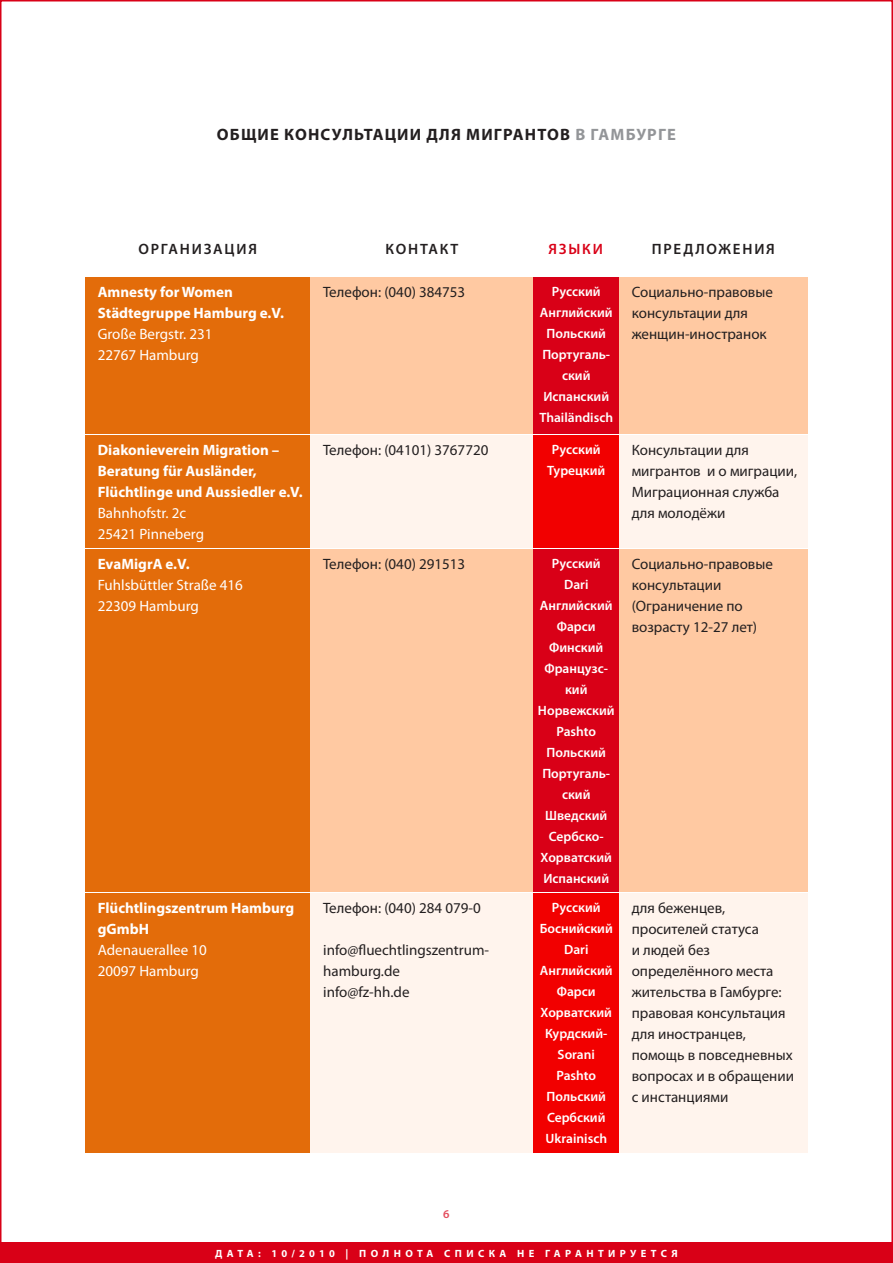
<style>
.page{position:relative;width:893px;height:1263px;background:#fff}
.page>*{position:absolute;margin:0;border:0;box-sizing:border-box;transform-origin:0 0}
.t1{font:700 16.5px "Myriad Pro";letter-spacing:.07em;color:#231f20}
.t2{font:15px/21px "Myriad Pro";color:#231f20}
.t3{font:700 15px "Myriad Pro";color:#fff}
.t4{font:15px/21px "Myriad Pro";color:#fff}
.t5{font:600 15px "Myriad Pro";letter-spacing:.12em;color:#231f20}
.t6{font:600 15px "Myriad Pro";letter-spacing:.12em;color:#d90017}
.t7{font:600 13.5px/21px "Myriad Pro";color:#fff;text-align:center}
.t8{font:600 12px "Myriad Pro";color:#e44d5d}
.t9{font:700 10.5px "Myriad Pro";letter-spacing:.42em;color:#fff}
.s1{color:#939598}
</style>
<div class="page">
<div style="left:0;top:1242px;width:893px;height:21px;background:#d90017"></div>
<div style="left:85px;top:277px;width:723px;height:157px;background:#e36c0a"></div>
<div style="left:310px;top:277px;width:224px;height:157px;background:#ffc9a2"></div>
<div style="left:619px;top:277px;width:189px;height:157px;background:#ffc9a2"></div>
<div style="left:534px;top:277px;width:85px;height:157px;background:#d90017"></div>
<div style="left:85px;top:435px;width:723px;height:112px;background:#e36c0a"></div>
<div style="left:310px;top:435px;width:224px;height:112px;background:#fff4ed"></div>
<div style="left:619px;top:435px;width:189px;height:112px;background:#fff4ed"></div>
<div style="left:534px;top:435px;width:85px;height:112px;background:#f20000"></div>
<div style="left:85px;top:893px;width:723px;height:259px;background:#e36c0a"></div>
<div style="left:310px;top:893px;width:224px;height:259px;background:#fff4ed"></div>
<div style="left:619px;top:893px;width:189px;height:259px;background:#fff4ed"></div>
<div style="left:534px;top:893px;width:85px;height:259px;background:#f20000"></div>
<div style="left:85px;top:549px;width:723px;height:342px;background:#e36c0a"></div>
<div style="left:310px;top:549px;width:224px;height:342px;background:#ffc9a2"></div>
<div style="left:619px;top:549px;width:189px;height:342px;background:#ffc9a2"></div>
<div style="left:534px;top:549px;width:85px;height:342px;background:#d90017"></div>
<p class="t1" style="left:217px;top:124px;width:461px">ОБЩИЕ КОНСУЛЬТАЦИИ ДЛЯ МИГРАНТОВ <span class="s1">В ГАМБУРГЕ</span></p>
<p class="t5" style="left:138px;top:239px;width:120px">OРГАНИЗАЦИЯ</p>
<p class="t5" style="left:386px;top:239px;width:74px">КОНТАКТ</p>
<p class="t6" style="left:548px;top:239px;width:56px">ЯЗЫКИ</p>
<p class="t5" style="left:652px;top:239px;width:125px">ПРЕДЛОЖЕНИЯ</p>
<p class="t3" style="left:98px;top:282px;width:137px">Amnesty for Women</p>
<p class="t3" style="left:98px;top:303px;width:188px">Städtegruppe Hamburg e.V.</p>
<p class="t4" style="left:98px;top:323px;width:116px">Große Bergstr. 231<br>22767 Hamburg</p>
<p class="t3" style="left:98px;top:440px;width:183px">Diakonieverein Migration –</p>
<p class="t3" style="left:98px;top:461px;width:161px">Beratung für Ausländer,</p>
<p class="t3" style="left:98px;top:482px;width:206px">Flüchtlinge und Aussiedler e.V.</p>
<p class="t4" style="left:98px;top:502px;width:108px">Bahnhofstr. 2c<br>25421 Pinneberg</p>
<p class="t3" style="left:98px;top:554px;width:93px">EvaMigrA e.V.</p>
<p class="t4" style="left:98px;top:574px;width:147px">Fuhlsbüttler Straße 416<br>22309 Hamburg</p>
<p class="t3" style="left:98px;top:898px;width:198px">Flüchtlingszentrum Hamburg</p>
<p class="t3" style="left:98px;top:919px;width:53px">gGmbH</p>
<p class="t4" style="left:98px;top:939px;width:111px">Adenauerallee 10<br>20097 Hamburg</p>
<p class="t2" style="left:323px;top:281px;width:144px">Телефон: (040) 384753</p>
<p class="t2" style="left:632px;top:281px;width:143px">Социально-правовые консультации для женщин-иностранок</p>
<p class="t7" style="left:540px;top:281px;width:74px">Русский<br>Aнглийский</p>
<p class="t7" style="left:547px;top:323px;width:61px">Польский</p>
<p class="t7" style="left:542px;top:344px;width:69px">Португаль&shy;ский</p>
<p class="t7" style="left:543px;top:386px;width:67px">Испанский</p>
<p class="t7" style="left:539px;top:407px;width:75px">Thailändisch</p>
<p class="t2" style="left:323px;top:439px;width:167px">Телефон: (04101) 3767720</p>
<p class="t2" style="left:632px;top:439px;width:167px">Консультации для мигрантов и о миграции,<br>Миграционная служба для молодёжи</p>
<p class="t7" style="left:552px;top:438px;width:50px">Русский</p>
<p class="t7" style="left:547px;top:459px;width:60px">Турецкий</p>
<p class="t2" style="left:323px;top:553px;width:144px">Телефон: (040) 291513</p>
<p class="t2" style="left:632px;top:553px;width:143px">Социально-правовые консультации (Ограничение по возрасту 12-27 лет)</p>
<p class="t7" style="left:552px;top:552px;width:50px">Русский</p>
<p class="t7" style="left:564px;top:573px;width:26px">Dari</p>
<p class="t7" style="left:540px;top:594px;width:74px">Aнглийский</p>
<p class="t7" style="left:557px;top:615px;width:40px">Фарси</p>
<p class="t7" style="left:549px;top:636px;width:56px">Финский</p>
<p class="t7" style="left:544px;top:657px;width:65px">Французс&shy;кий</p>
<p class="t7" style="left:538px;top:699px;width:78px">Норвежский<br>Pashto</p>
<p class="t7" style="left:542px;top:741px;width:69px">Польский<br>Португаль&shy;ский<br>Шведский</p>
<p class="t7" style="left:541px;top:825px;width:73px">Сербско-<br>Хорватский</p>
<p class="t7" style="left:543px;top:867px;width:67px">Испанский</p>
<p class="t2" style="left:323px;top:897px;width:159px">Телефон: (040) 284 079-0</p>
<p class="t2" style="left:323px;top:939px;width:167px">info@fluechtlingszentrum&shy;hamburg.de info@fz-hh.de</p>
<p class="t7" style="left:540px;top:896px;width:75px">Русский<br>Боснийский<br>Dari<br>Aнглийский<br>Фарси<br>Хорватский</p>
<p class="t7" style="left:545px;top:1022px;width:64px">Курдский-<br>Sorani<br>Pashto<br>Польский<br>Сербский<br>Ukrainisch</p>
<p class="t2" style="left:632px;top:897px;width:164px">для беженцев, просителей статуса<br>и людей без определённого места жительства в Гамбурге: правовая консультация для иностранцев, помощь в повседневных вопросах и в обращении с инстанциями</p>
<p class="t8" style="left:443px;top:1206px;width:8px">6</p>
<p class="t9" style="left:215px;top:1246px;width:464px">ДАТА: 10/2010 | ПОЛНОТА СПИСКА НЕ ГАРАНТИРУЕТСЯ</p>
</div>
